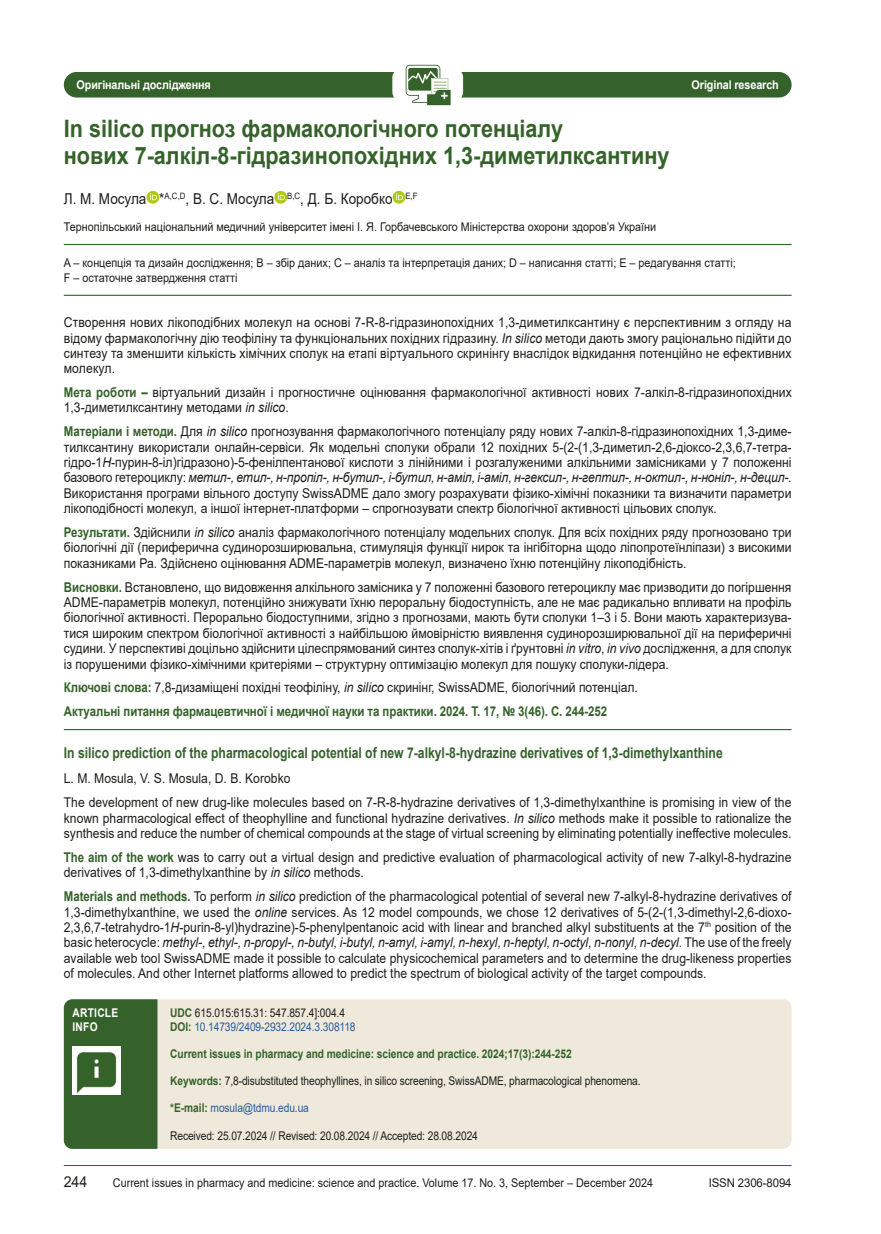
<style>
.page{position:relative;width:881px;height:1234px;background:#fff}
.page>*{position:absolute;margin:0;border:0;box-sizing:border-box;transform-origin:0 0}
.статья{font:700 24px/27.3px "Arial";color:#35622a;scale:.9 1}
.автор{font:15px "Arial";color:#1d1d1b;scale:.9 1}
.автор-2{font:15px "Arial";color:#1d1d1b;scale:.95 1}
.резюме_назв{font:700 14.85px "Arial";color:#35622a;scale:.82 1}
.резюме{font:13.5px/15.3px "Arial";color:#1d1d1b;text-align:justify;scale:.9 1}
.ключові{font:13.5px "Arial";color:#1d1d1b;scale:.9 1}
.резюме_низ{font:700 13.5px "Arial";letter-spacing:-.005em;color:#35622a;scale:.85 1}
.резюме_авт{font:13.5px "Arial";color:#1d1d1b;scale:.9 1}
.заведение{font:12px/14.7px "Arial";color:#1d1d1b;scale:.9 1}
.удк{font:12px "Arial";letter-spacing:-.01em;color:#1d1d1b;scale:.85 1}
.удк-2{font:700 12px "Arial";letter-spacing:-.005em;color:#35622a;scale:.85 1}
.удк-3{font:12px "Arial";letter-spacing:-.01em;color:#275b9c;scale:.85 1}
.о_статье_верх{font:700 12px "Arial";letter-spacing:-.01em;color:#fff;scale:.9 1}
.заведение-2{font:12px "Arial";color:#1d1d1b;scale:.95 1}
.о_статье_верх-2{font:700 12px/14.4px "Arial";letter-spacing:.025em;color:#fff;scale:.85 1}
.s1{font-style:italic}
.s2{font-weight:700;color:#35622a}
</style>
<div class="page">
<hr style="left:64px;top:1164px;width:727px;height:1px;background:#35622a">
<div style="left:64px;top:72px;width:727px;height:25px;background:#35622a;border-radius:13px"></div>
<div style="left:392px;top:69px;width:71px;height:32px;background:#fff;border-radius:9px"></div>
<svg style="left:409px;top:64px;width:42px;height:42px"></svg>
<svg style="left:405px;top:65px;width:45px;height:40px"></svg>
<div style="left:64px;top:999px;width:727px;height:149px;background:#efe9dc;border-radius:9px"></div>
<hr style="left:64px;top:244px;width:727px;height:1px;background:#35622a">
<hr style="left:64px;top:295px;width:727px;height:1px;background:#35622a">
<hr style="left:64px;top:728px;width:727px;height:2px;background:#35622a">
<svg style="left:146px;top:191px;width:13px;height:12px"></svg>
<svg style="left:146px;top:191px;width:13px;height:12px"></svg>
<svg style="left:150px;top:193px;width:7px;height:7px"></svg>
<svg style="left:274px;top:191px;width:13px;height:12px"></svg>
<svg style="left:274px;top:191px;width:13px;height:12px"></svg>
<svg style="left:278px;top:193px;width:6px;height:7px"></svg>
<svg style="left:395px;top:191px;width:10px;height:12px"></svg>
<svg style="left:392px;top:191px;width:13px;height:12px"></svg>
<svg style="left:396px;top:193px;width:7px;height:7px"></svg>
<div style="left:64px;top:999px;width:93px;height:149px;background:#35622a"></div>
<img style="left:72px;top:1045px;width:49px;height:49px">
<p class="о_статье_верх" style="left:77px;top:76px;width:151px">Оригінальні дослідження</p>
<p class="о_статье_верх" style="left:691px;top:76px;width:98px">Оriginal research</p>
<p class="статья" style="left:64px;top:115px;width:674px">In silico прогноз фармакологічного потенціалу<br>нових 7-алкіл-8-гідразинопохідних 1,3-диметилксантину</p>
<p class="автор" style="left:64px;top:188px;width:394px">Л. М. Мосула *<sup>А,C,D</sup>, В. С. Мосула <sup>B,C</sup>, Д. Б. Коробко <sup>E,F</sup></p>
<p class="заведение" style="left:64px;top:219px;width:659px">Тернопільський національний медичний університет імені І. Я. Горбачевського Міністерства охорони здоров’я України</p>
<p class="заведение" style="left:64px;top:255px;width:747px">A – концепція та дизайн дослідження; B – збір даних; C – аналіз та інтерпретація даних; D – написання статті; E – редагування статті;<br>F – остаточне затвердження статті</p>
<p class="резюме" style="left:64px;top:314px;width:809px">Створення нових лікоподібних молекул на основі 7-R-8-гідразинопохідних 1,3-диметилксантину є перспективним з огляду на відому фармакологічну дію теофіліну та функціональних похідних гідразину. <span class="s1">Іn silico</span> методи дають змогу раціонально підійти до синтезу та зменшити кількість хімічних сполук на етапі віртуального скринінгу внаслідок відкидання потенційно не ефективних молекул.</p>
<p class="резюме" style="left:64px;top:384px;width:810px"><span class="s2">Мета роботи –</span> віртуальний дизайн і прогностичне оцінювання фармакологічної активності нових 7-алкіл-8-гідразинопохідних<br>1,3-диметилксантину методами <span class="s1">in silico</span>.</p>
<p class="резюме" style="left:64px;top:424px;width:810px"><span class="s2">Матеріали і методи.</span> Для <span class="s1">іn silico</span> прогнозування фармакологічного потенціалу ряду нових 7-алкіл-8-гідразинопохідних 1,3-диме&shy;тилксантину використали онлайн-сервіси. Як модельні сполуки обрали 12 похідних 5-(2-(1,3-диметил-2,6-діоксо-2,3,6,7-тетра&shy;гідро-1<span class="s1">H</span>-пурин-8-іл)гідразоно)-5-фенілпентанової кислоти з лінійними і розгалуженими алкільними замісниками у 7 положенні базового гетероциклу: <span class="s1">метил-, етил-, н-пропіл-, н-бутил-, і-бутил, н-аміл, і-аміл, н-гексил-, н-гептил-, н-октил-, н-ноніл-, н-децил-.<br></span>Використання програми вільного доступу SwissADME дало змогу розрахувати фізико-хімічні показники та визначити параметри лікоподібності молекул, а іншої інтернет-платформи – спрогнозувати спектр біологічної активності цільових сполук.</p>
<p class="резюме" style="left:64px;top:524px;width:809px"><span class="s2">Результати.</span> Здійснили <span class="s1">іn silico</span> аналіз фармакологічного потенціалу модельних сполук. Для всіх похідних ряду прогнозовано три біологічні дії (периферична судинорозширювальна, стимуляція функції нирок та інгібіторна щодо ліпопротеїнліпази) з високими показниками Ра. Здійснено оцінювання ADME-параметрів молекул, визначено їхню потенційну лікоподібність.</p>
<p class="резюме" style="left:64px;top:579px;width:809px"><span class="s2">Висновки.</span> Встановлено, що видовження алкільного замісника у 7 положенні базового гетероциклу має призводити до погіршення ADME-параметрів молекул, потенційно знижувати їхню пероральну біодоступність, але не має радикально впливати на профіль біологічної активності. Перорально біодоступними, згідно з прогнозами, мають бути сполуки 1–3 і 5. Вони мають характеризува&shy;тися широким спектром біологічної активності з найбільшою ймовірністю виявлення судинорозширювальної дії на периферичні судини. У перспективі доцільно здійснити цілеспрямований синтез сполук-хітів і ґрунтовні <span class="s1">in vitro</span>, <span class="s1">in vivo</span> дослідження, а для сполук із порушеними фізико-хімічними критеріями – структурну оптимізацію молекул для пошуку сполуки-лідера.</p>
<p class="ключові" style="left:64px;top:678px;width:639px"><span class="s2">Ключові слова:</span> 7,8-дизаміщені похідні теофіліну, <span class="s1">in silico</span> скринінг, SwissADME, біологічний потенціал.</p>
<p class="резюме_низ" style="left:64px;top:701px;width:640px">Актуальні питання фармацевтичної і медичної науки та практики. 2024. Т. 17, № 3(46). С. 244-252</p>
<p class="резюме_назв" style="left:64px;top:742px;width:804px">In silico prediction of the pharmacological potential of new 7-alkyl-8-hydrazine derivatives of 1,3-dimethylxanthine</p>
<p class="резюме_авт" style="left:64px;top:769px;width:253px">L. M. Mosula, V. S. Mosula, D. B. Korobko</p>
<p class="резюме" style="left:64px;top:794px;width:809px">The development of new drug-like molecules based on 7-R-8-hydrazine derivatives of 1,3-dimethylxanthine is promising in view of the known pharmacological effect of theophylline and functional hydrazine derivatives. <span class="s1">In silico</span> methods make it possible to rationalize the synthesis and reduce the number of chemical compounds at the stage of virtual screening by eliminating potentially ineffective molecules.</p>
<p class="резюме" style="left:64px;top:849px;width:809px"><span class="s2">The aim of the work</span> was to carry out а virtual design and predictive evaluation of pharmacological activity of new 7-alkyl-8-hydrazine derivatives of 1,3-dimethylxanthine by <span class="s1">in silico</span> methods.</p>
<p class="резюме" style="left:64px;top:888px;width:809px"><span class="s2">Materials and methods.</span> To perform <span class="s1">in silico</span> prediction of the pharmacological potential of several new 7-alkyl-8-hydrazine derivatives of 1,3-dimethylxanthine, we used the <span class="s1">online</span> services. As 12 model compounds, we chose 12 derivatives of 5-(2-(1,3-dimethyl-2,6-dioxo-2,3,6,7-tetrahydro-1<span class="s1">H</span>-purin-8-yl)hydrazine)-5-phenylpentanoic acid with linear and branched alkyl substituents at the 7<sup>th</sup> position of the basic heterocycle: <span class="s1">methyl-, ethyl-, n-propyl-, n-butyl, i-butyl, n-amyl, i-amyl, n-hexyl, n-heptyl, n-octyl, n-nonyl, n-decyl</span>. The use of the freely available web tool SwissADME made it possible to calculate physicochemical parameters and to determine the drug-likeness properties of molecules. And other Internet platforms allowed to predict the spectrum of biological activity of the target compounds.</p>
<p class="о_статье_верх-2" style="left:72px;top:1004px;width:55px">ARTICLE<br>INFO</p>
<p class="удк" style="left:170px;top:1003px;width:207px"><span class="s2">UDC</span> 615.015:615.31: 547.857.4]:004.4</p>
<p class="удк-3" style="left:170px;top:1018px;width:219px"><span class="s2">DOI:</span> 10.14739/2409-2932.2024.3.308118</p>
<p class="удк-2" style="left:170px;top:1045px;width:474px">Current issues in pharmacy and medicine: science and practice. 2024;17(3):244-252</p>
<p class="удк" style="left:170px;top:1072px;width:554px"><span class="s2">Keywords:</span> 7,8-disubstituted theophyllines, in silico screening, SwissADME, pharmacological phenomena.</p>
<p class="удк-3" style="left:170px;top:1099px;width:164px"><span class="s2">*E-mail:</span> mosula@tdmu.edu.ua</p>
<p class="удк" style="left:170px;top:1126px;width:363px">Received: 25.07.2024 // Revised: 20.08.2024 // Accepted: 28.08.2024</p>
<p class="автор-2" style="left:64px;top:1171px;width:26px">244</p>
<p class="заведение" style="left:113px;top:1175px;width:601px">Current issues in pharmacy and medicine: science and practice. Volume 17. No. 3, September – December 2024</p>
<p class="заведение-2" style="left:708px;top:1174px;width:89px">ISSN 2306-8094</p>
</div>
